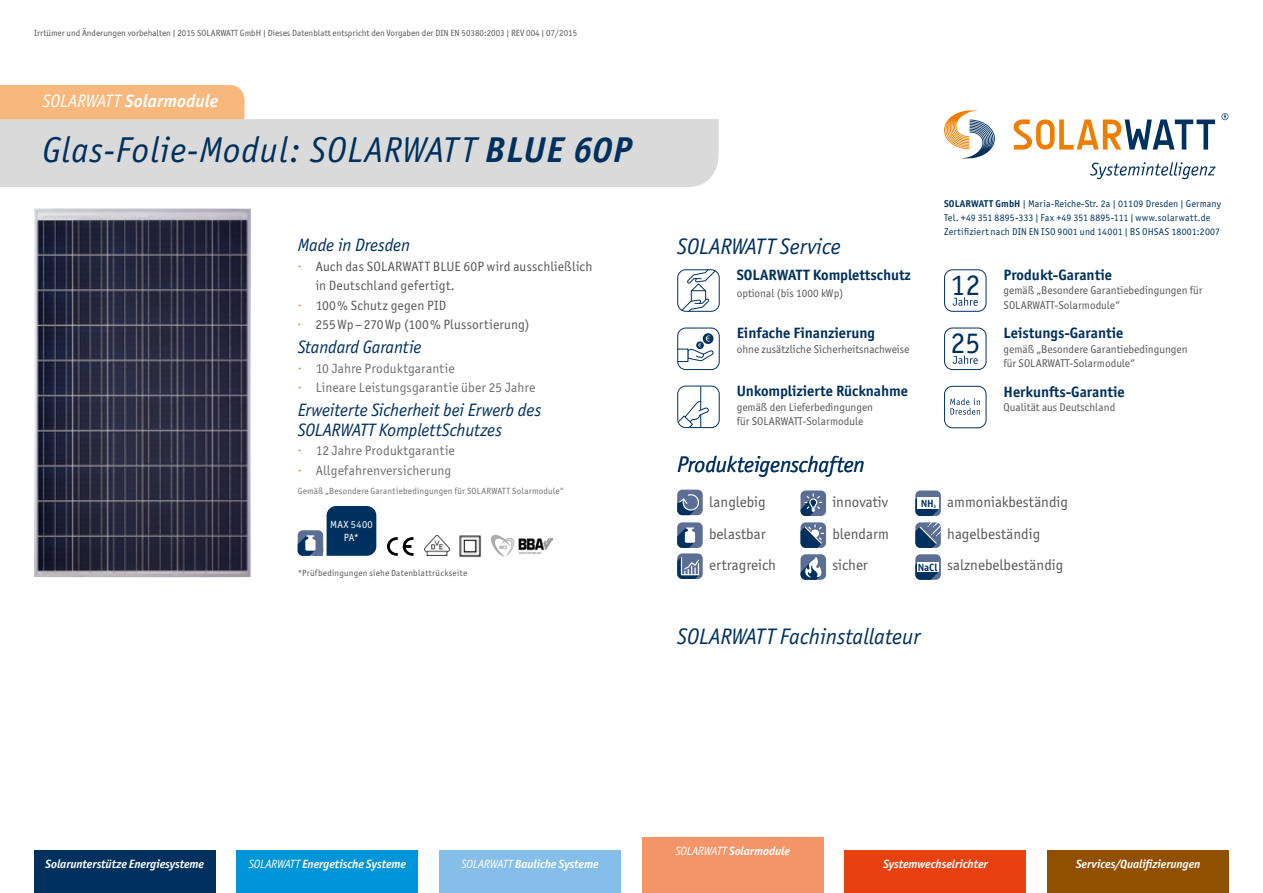
<style>
.page{position:relative;width:1263px;height:893px;background:#fff}
.page>*{position:absolute;margin:0;border:0;box-sizing:border-box;transform-origin:0 0}
.t1{font:italic 36px "Officina Sans ITC Pro";letter-spacing:.03em;color:#00305d}
.t2{font:30px/58.2px "Officina Sans ITC Pro";color:#00305d}
.t3{font:italic 22.5px "Officina Sans ITC Pro";color:#00305d}
.t4{font:italic 18px/19.5px "Officina Sans ITC Pro";letter-spacing:-.005em;color:#00305d}
.t5{font:italic 700 18px "Officina Sans ITC Pro";color:#fff}
.t6{font:700 15px "Officina Sans ITC Pro";color:#00305d}
.t7{font:15px/31.5px "Officina Sans ITC Pro";color:#575756}
.t8{font:13.5px "Officina Sans ITC Pro";letter-spacing:.015em;color:#575756}
.t9{font:13.5px/19.5px "Officina Sans ITC Pro";letter-spacing:.01em;color:#706f6f}
.t10{font:italic 700 12px "Officina Sans ITC Pro";letter-spacing:-.01em;color:#fff}
.t11{font:11.25px/14.2px "Officina Sans ITC Pro";color:#575756}
.t12{font:10.5px/13.5px "Officina Sans ITC Pro";letter-spacing:.03em;color:#fff;text-align:center}
.t13{font:700 10.5px "Officina Sans";letter-spacing:-.02em;color:#00305d}
.t14{font:9.9px/13.8px "Officina Sans ITC Pro";letter-spacing:.015em;color:#00335f}
.t15{font:9px "Officina Sans ITC Pro";color:#575756}
.t16{font:9px "Officina Sans ITC Pro";letter-spacing:.025em;color:#706f6f}
.t17{font:9px "Officina Sans ITC Pro";letter-spacing:.03em;color:#575756}
.s1{font-weight:400}
.s2{font-weight:700}
.s3{font-weight:700;color:#f08220}
</style>
<div class="page">
<div style="left:0;top:119px;width:719px;height:68px;background:#dadada"></div>
<div style="left:0;top:85px;width:244px;height:34px;background:#f8b77b"></div>
<img style="left:425px;top:536px;width:24px;height:20px">
<img style="left:459px;top:535px;width:23px;height:23px">
<svg style="left:298px;top:506px;width:78px;height:50px"></svg>
<svg style="left:387px;top:537px;width:26px;height:19px"></svg>
<svg style="left:944px;top:110px;width:51px;height:49px"></svg>
<svg style="left:1221px;top:113px;width:7px;height:7px"></svg>
<svg style="left:1013px;top:119px;width:202px;height:31px"></svg>
<svg style="left:1090px;top:162px;width:125px;height:17px"></svg>
<img style="left:34px;top:208px;width:217px;height:369px">
<img style="left:492px;top:535px;width:60px;height:22px">
<div style="left:34px;top:850px;width:181px;height:43px;background:#00305d"></div>
<div style="left:237px;top:850px;width:181px;height:43px;background:#0095d6"></div>
<div style="left:439px;top:850px;width:182px;height:43px;background:#84bee9"></div>
<div style="left:642px;top:838px;width:181px;height:55px;background:#f39568"></div>
<div style="left:845px;top:850px;width:181px;height:43px;background:#e74011"></div>
<div style="left:1047px;top:850px;width:182px;height:43px;background:#914f00"></div>
<svg style="left:677px;top:269px;width:43px;height:43px"></svg>
<svg style="left:677px;top:328px;width:43px;height:42px"></svg>
<div style="left:678px;top:349px;width:10px;height:13px;background:#fff"></div>
<div style="left:677px;top:349px;width:11px;height:13px;border:1px solid #00305d"></div>
<svg style="left:677px;top:386px;width:43px;height:42px"></svg>
<svg style="left:944px;top:386px;width:42px;height:42px"></svg>
<svg style="left:944px;top:269px;width:42px;height:43px"></svg>
<svg style="left:944px;top:328px;width:42px;height:42px"></svg>
<div style="left:677px;top:490px;width:26px;height:25px;background:#5d6e95;border-radius:5px"></div>
<svg style="left:677px;top:494px;width:24px;height:21px"></svg>
<div style="left:677px;top:522px;width:26px;height:26px;background:#5d6e95;border-radius:5px"></div>
<svg style="left:677px;top:527px;width:18px;height:21px"></svg>
<div style="left:677px;top:553px;width:26px;height:26px;background:#5d6e95;border-radius:5px"></div>
<svg style="left:677px;top:556px;width:23px;height:23px"></svg>
<div style="left:800px;top:490px;width:26px;height:26px;background:#5d6e95;border-radius:5px"></div>
<svg style="left:800px;top:494px;width:22px;height:22px"></svg>
<div style="left:800px;top:522px;width:26px;height:26px;background:#5d6e95;border-radius:5px"></div>
<svg style="left:800px;top:525px;width:23px;height:23px"></svg>
<div style="left:800px;top:554px;width:26px;height:26px;background:#5d6e95;border-radius:5px"></div>
<svg style="left:800px;top:557px;width:21px;height:23px"></svg>
<div style="left:915px;top:490px;width:26px;height:26px;background:#5d6e95;border-radius:5px"></div>
<svg style="left:915px;top:497px;width:24px;height:19px"></svg>
<div style="left:917px;top:497px;width:22px;height:12px;background:#fff"></div>
<svg style="left:915px;top:522px;width:26px;height:26px"></svg>
<div style="left:915px;top:554px;width:26px;height:26px;background:#5d6e95;border-radius:5px"></div>
<svg style="left:915px;top:562px;width:24px;height:18px"></svg>
<div style="left:917px;top:562px;width:22px;height:10px;background:#fff"></div>
<p class="t15" style="left:34px;top:28px;width:545px">Irrtümer und Änderungen vorbehalten | 2015 SOLARWATT GmbH | Dieses Datenblatt entspricht den Vorgaben der DIN EN 50380:2003 | REV 004 | 07/2015</p>
<h3 class="t5" style="left:43px;top:90px;width:177px"><span class="s1">SOLARWATT</span> Solarmodule</h3>
<h1 class="t1" style="left:43px;top:129px;width:590px">Glas-Folie-Modul: SOLARWATT <span class="s2">BLUE 60P</span></h1>
<h3 class="t4" style="left:298px;top:235px;width:114px">Made in Dresden</h3>
<p class="t8" style="left:298px;top:258px;width:296px"><span class="s3">·</span> Auch das SOLARWATT BLUE 60P wird ausschließlich</p>
<p class="t8" style="left:316px;top:278px;width:141px">in Deutschland gefertigt.</p>
<p class="t8" style="left:298px;top:297px;width:150px"><span class="s3">·</span> 100% Schutz gegen PID</p>
<p class="t8" style="left:298px;top:317px;width:233px"><span class="s3">·</span> 255Wp–270Wp (100% Plussortierung)</p>
<h3 class="t4" style="left:298px;top:337px;width:125px">Standard Garantie</h3>
<p class="t9" style="left:298px;top:358px;width:239px"><span class="s3">·</span> 10 Jahre Produktgarantie<br><span class="s3">·</span> Lineare Leistungsgarantie über 25 Jahre</p>
<h3 class="t4" style="left:298px;top:400px;width:245px">Erweiterte Sicherheit bei Erwerb des<br>SOLARWATT KomplettSchutzes</h3>
<p class="t9" style="left:298px;top:441px;width:159px"><span class="s3">·</span> 12 Jahre Produktgarantie <span class="s3">·</span> Allgefahrenversicherung</p>
<p class="t16" style="left:298px;top:486px;width:268px">Gemäß „Besondere Garantiebedingungen für SOLARWATT Solarmodule“</p>
<p class="t12" style="left:330px;top:518px;width:44px">Max 5400<br>Pa*</p>
<p class="t17" style="left:298px;top:568px;width:171px">*Prüfbedingungen siehe Datenblattrückseite</p>
<h3 class="t3" style="left:677px;top:234px;width:165px">SOLARWATT Service</h3>
<h3 class="t6" style="left:737px;top:266px;width:176px">SOLARWATT Komplettschutz</h3>
<p class="t11" style="left:737px;top:286px;width:108px">optional (bis 1000 kWp)</p>
<h3 class="t6" style="left:737px;top:324px;width:140px">Einfache Finanzierung</h3>
<p class="t11" style="left:737px;top:342px;width:174px">ohne zusätzliche Sicherheitsnachweise</p>
<h3 class="t6" style="left:737px;top:382px;width:173px">Unkomplizierte Rücknahme</h3>
<p class="t11" style="left:737px;top:400px;width:138px">gemäß den Lieferbedingungen für SOLARWATT-Solarmodule</p>
<h3 class="t3" style="left:677px;top:452px;width:189px">Produkteigenschaften</h3>
<p class="t14" style="left:944px;top:197px;width:279px"><span class="s2">SOLARWATT GmbH</span> | Maria-Reiche-Str. 2a | 01109 Dresden | Germany<br>Tel. +49 351 8895-333 | Fax +49 351 8895-111 | www.solarwatt.de<br>Zertifiziert nach DIN EN ISO 9001 und 14001 | BS OHSAS 18001:2007</p>
<h2 class="t2" style="left:950px;top:256px;width:32px">12<br>25</h2>
<h3 class="t6" style="left:1003px;top:266px;width:110px">Produkt-Garantie</h3>
<p class="t11" style="left:1003px;top:283px;width:200px">gemäß „Besondere Garantiebedingungen für<br>SOLARWATT-Solarmodule“</p>
<h3 class="t6" style="left:1003px;top:324px;width:121px">Leistungs-Garantie</h3>
<p class="t11" style="left:1003px;top:342px;width:185px">gemäß „Besondere Garantiebedingungen für SOLARWATT-Solarmodule“</p>
<h3 class="t6" style="left:1003px;top:382px;width:123px">Herkunfts-Garantie</h3>
<p class="t11" style="left:1003px;top:400px;width:113px">Qualität aus Deutschland</p>
<h3 class="t7" style="left:709px;top:486px;width:68px">langlebig belastbar ertragreich</h3>
<h3 class="t7" style="left:832px;top:486px;width:58px;text-align:justify">innovativ blendarm sicher</h3>
<h3 class="t7" style="left:947px;top:486px;width:122px">ammoniakbeständig hagelbeständig salznebelbeständig</h3>
<p class="t13" style="left:921px;top:496px;width:17px">NH<sub>3</sub></p>
<p class="t13" style="left:918px;top:561px;width:21px">NaCl</p>
<h3 class="t3" style="left:677px;top:623px;width:244px">SOLARWATT Fachinstallateur</h3>
<p class="t10" style="left:675px;top:844px;width:116px"><span class="s1">SOLARWATT</span> Solarmodule</p>
<p class="t10" style="left:45px;top:856px;width:160px">Solarunterstütze Energiesysteme</p>
<p class="t10" style="left:249px;top:856px;width:159px"><span class="s1">SOLARWATT</span> Energetische Systeme</p>
<p class="t10" style="left:461px;top:856px;width:139px"><span class="s1">SOLARWATT</span> Bauliche Systeme</p>
<p class="t10" style="left:883px;top:856px;width:106px">Systemwechselrichter</p>
<p class="t10" style="left:1076px;top:856px;width:126px">Services/Qualifizierungen</p>
</div>
